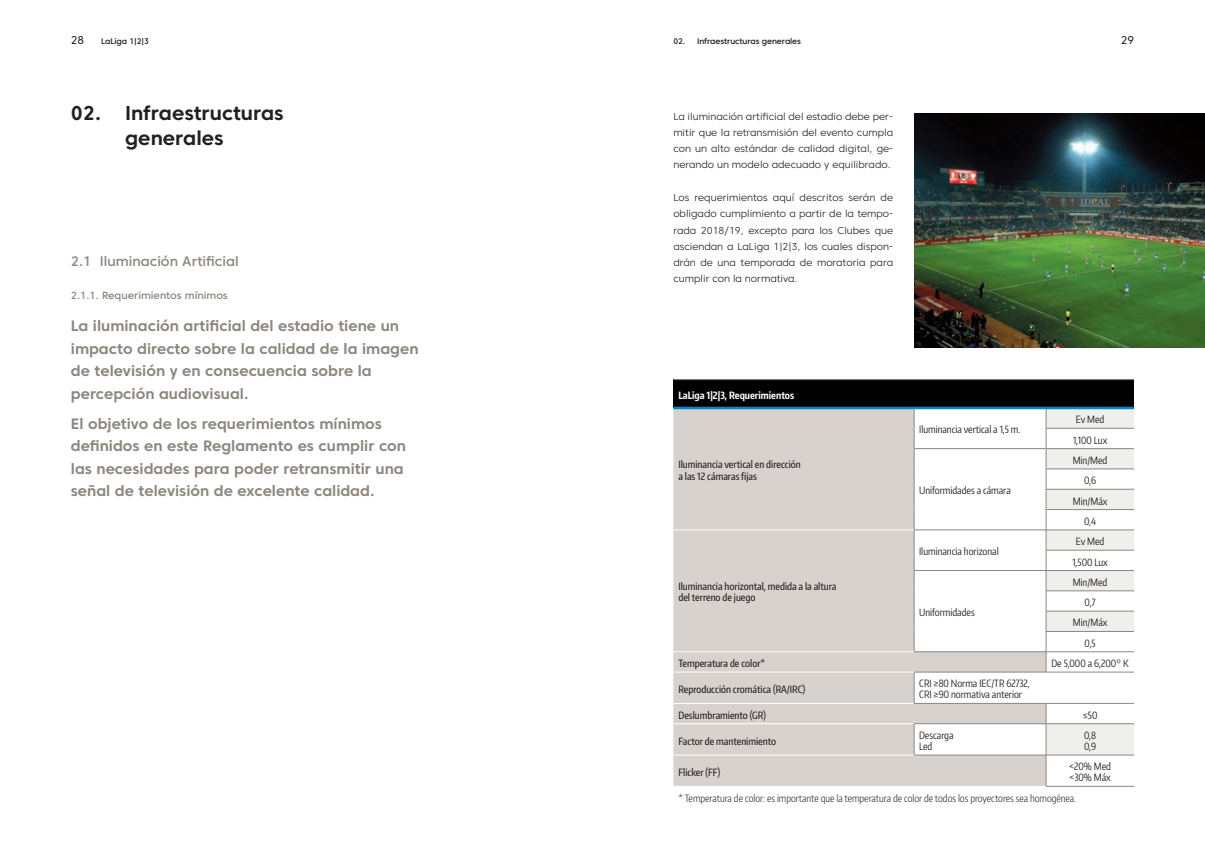
<style>
.page{position:relative;width:1205px;height:851px;background:#fff}
.page>*{position:absolute;margin:0;border:0;box-sizing:border-box;transform-origin:0 0}
.Titulo_01{font:700 20px/25px "Core Sans C 65";color:#231f20;text-align:center}
.Destacado_empiece_de{font:700 15px/22.5px "Core Sans C 65";color:#8d877f}
.Subtítulo_1_1{font:500 13.75px "Core Sans C 55";color:#8d877f}
.t1{font:11.25px "Core Sans C 45";color:#231f20}
.Subtitulo_1_1_1{font:500 10.38px "Core Sans C 55";color:#8d877f}
.Texto_corrido{font:300 10px/16.2px "Core Sans C 35";color:#231f20;text-align:justify}
.t2{font:10px/11px "Encode Sans Compressed";color:#231f20}
.t3{font:500 10px/12.5px "Encode Sans Compressed";color:#231f20}
.t4{font:300 10px "Encode Sans Compressed";color:#231f20}
.t5{font:700 10px "Encode Sans Compressed";color:#fff}
.t6{font:500 8.12px "Core Sans C 55";letter-spacing:-.01em;color:#231f20}
</style>
<div class="page">
<div style="left:673px;top:379px;width:461px;height:29px;background:#000"></div>
<svg style="left:673px;top:409px;width:373px;height:377px;fill:#d7d2ce"></svg>
<hr style="left:673px;top:379px;width:241px;height:1px;background:#8d877f">
<hr style="left:914px;top:379px;width:132px;height:1px;background:#8d877f">
<hr style="left:1046px;top:379px;width:88px;height:1px;background:#8d877f">
<hr style="left:914px;top:448px;width:132px;height:1px;background:#8d877f">
<hr style="left:914px;top:529px;width:132px;height:1px;background:#8d877f">
<hr style="left:914px;top:723px;width:132px;height:1px;background:#8d877f">
<hr style="left:914px;top:754px;width:132px;height:1px;background:#8d877f">
<hr style="left:914px;top:570px;width:132px;height:1px;background:#8d877f">
<hr style="left:1046px;top:786px;width:88px;height:1px;background:#8d877f">
<svg style="left:914px;top:409px;width:1px;height:242px"></svg>
<hr style="left:914px;top:723px;width:1px;height:31px;background:#8d877f">
<hr style="left:914px;top:672px;width:1px;height:31px;background:#8d877f">
<svg style="left:1046px;top:409px;width:88px;height:346px"></svg>
<hr style="left:673px;top:529px;width:241px;height:1px;background:#fff">
<hr style="left:673px;top:723px;width:241px;height:1px;background:#fff">
<hr style="left:673px;top:754px;width:241px;height:1px;background:#fff">
<hr style="left:673px;top:651px;width:241px;height:1px;background:#fff">
<hr style="left:673px;top:671px;width:241px;height:1px;background:#fff">
<hr style="left:673px;top:703px;width:241px;height:1px;background:#fff">
<hr style="left:1046px;top:755px;width:1px;height:31px;background:#8d877f">
<hr style="left:673px;top:406px;width:241px;height:3px;background:#0088ce">
<hr style="left:914px;top:406px;width:132px;height:3px;background:#0088ce">
<hr style="left:1046px;top:406px;width:88px;height:3px;background:#0088ce">
<hr style="left:914px;top:651px;width:132px;height:1px;background:#8d877f">
<hr style="left:914px;top:671px;width:132px;height:1px;background:#8d877f">
<hr style="left:1046px;top:671px;width:88px;height:1px;background:#8d877f">
<hr style="left:914px;top:703px;width:132px;height:1px;background:#8d877f">
<hr style="left:1046px;top:703px;width:88px;height:1px;background:#8d877f">
<img style="left:914px;top:113px;width:291px;height:234px">
<p class="t1" style="left:71px;top:33px;width:15px">28</p>
<p class="t6" style="left:101px;top:36px;width:49px">LaLiga 1|2|3</p>
<p class="t6" style="left:673px;top:36px;width:129px">02. Infraestructuras generales</p>
<p class="t1" style="left:1121px;top:33px;width:15px">29</p>
<p class="Titulo_01" style="left:71px;top:100px;width:214px">02. Infraestructuras generales</p>
<p class="Subtítulo_1_1" style="left:71px;top:252px;width:169px">2.1 Iluminación Artificial</p>
<p class="Subtitulo_1_1_1" style="left:71px;top:288px;width:158px">2.1.1. Requerimientos mínimos</p>
<p class="Destacado_empiece_de" style="left:71px;top:314px;width:349px">La iluminación artificial del estadio tiene un impacto directo sobre la calidad de la imagen de televisión y en consecuencia sobre la percepción audiovisual.</p>
<p class="Destacado_empiece_de" style="left:71px;top:412px;width:337px">El objetivo de los requerimientos mínimos definidos en este Reglamento es cumplir con las necesidades para poder retransmitir una señal de televisión de excelente calidad.</p>
<p class="Texto_corrido" style="left:673px;top:108px;width:221px">La iluminación artificial del estadio debe per&shy;mitir que la retransmisión del evento cumpla con un alto estándar de calidad digital, ge&shy;nerando un modelo adecuado y equilibrado.</p>
<p class="Texto_corrido" style="left:673px;top:189px;width:221px">Los requerimientos aquí descritos serán de obligado cumplimiento a partir de la tempo&shy;rada 2018/19, excepto para los Clubes que asciendan a LaLiga 1|2|3, los cuales dispon&shy;drán de una temporada de moratoria para cumplir con la normativa.</p>
<p class="t5" style="left:678px;top:388px;width:117px">LaLiga 1|2|3, Requerimientos</p>
<p class="t3" style="left:678px;top:457px;width:124px">Iluminancia vertical en dirección a las 12 cámaras fijas</p>
<p class="t3" style="left:678px;top:581px;width:160px;line-height:11px">Iluminancia horizontal, medida a la altura del terreno de juego</p>
<p class="t2" style="left:919px;top:424px;width:103px">Iluminancia vertical a 1,5 m.</p>
<p class="t2" style="left:919px;top:485px;width:93px">Uniformidades a cámara</p>
<p class="t2" style="left:919px;top:545px;width:81px">Iluminancia horizonal</p>
<p class="t2" style="left:919px;top:606px;width:57px">Uniformidades</p>
<p class="t2" style="left:1076px;top:413px;width:30px">Ev Med</p>
<p class="t2" style="left:1073px;top:434px;width:36px">1,100 Lux</p>
<p class="t2" style="left:1072px;top:454px;width:36px">Min/Med</p>
<p class="t2" style="left:1084px;top:474px;width:14px">0,6</p>
<p class="t2" style="left:1073px;top:495px;width:36px">Min/Máx</p>
<p class="t2" style="left:1084px;top:515px;width:14px">0,4</p>
<p class="t2" style="left:1076px;top:535px;width:30px">Ev Med</p>
<p class="t2" style="left:1072px;top:556px;width:37px">1,500 Lux</p>
<p class="t2" style="left:1072px;top:576px;width:36px">Min/Med</p>
<p class="t2" style="left:1084px;top:596px;width:12px">0,7</p>
<p class="t2" style="left:1073px;top:616px;width:36px">Min/Máx</p>
<p class="t2" style="left:1084px;top:637px;width:13px">0,5</p>
<p class="t3" style="left:678px;top:656px;width:89px">Temperatura de color*</p>
<p class="t2" style="left:1051px;top:657px;width:79px">De 5,000 a 6,200° K</p>
<p class="t3" style="left:678px;top:682px;width:129px">Reproducción cromática (RA/IRC)</p>
<p class="t2" style="left:919px;top:677px;width:112px">CRI ≥80 Norma IEC/TR 62732,<br>CRI ≥90 normativa anterior</p>
<p class="t3" style="left:678px;top:708px;width:89px">Deslumbramiento (GR)</p>
<p class="t2" style="left:1083px;top:709px;width:16px">≤50</p>
<p class="t3" style="left:678px;top:734px;width:99px">Factor de mantenimiento</p>
<p class="t2" style="left:919px;top:729px;width:36px">Descarga<br>Led</p>
<p class="t2" style="left:1084px;top:729px;width:14px">0,8<br>0,9</p>
<p class="t3" style="left:678px;top:765px;width:44px">Flicker (FF)</p>
<p class="t2" style="left:1069px;top:760px;width:43px">&lt;20% Med &lt;30% Máx</p>
<p class="t4" style="left:678px;top:791px;width:399px">* Temperatura de color: es importante que la temperatura de color de todos los proyectores sea homogénea.</p>
</div>
